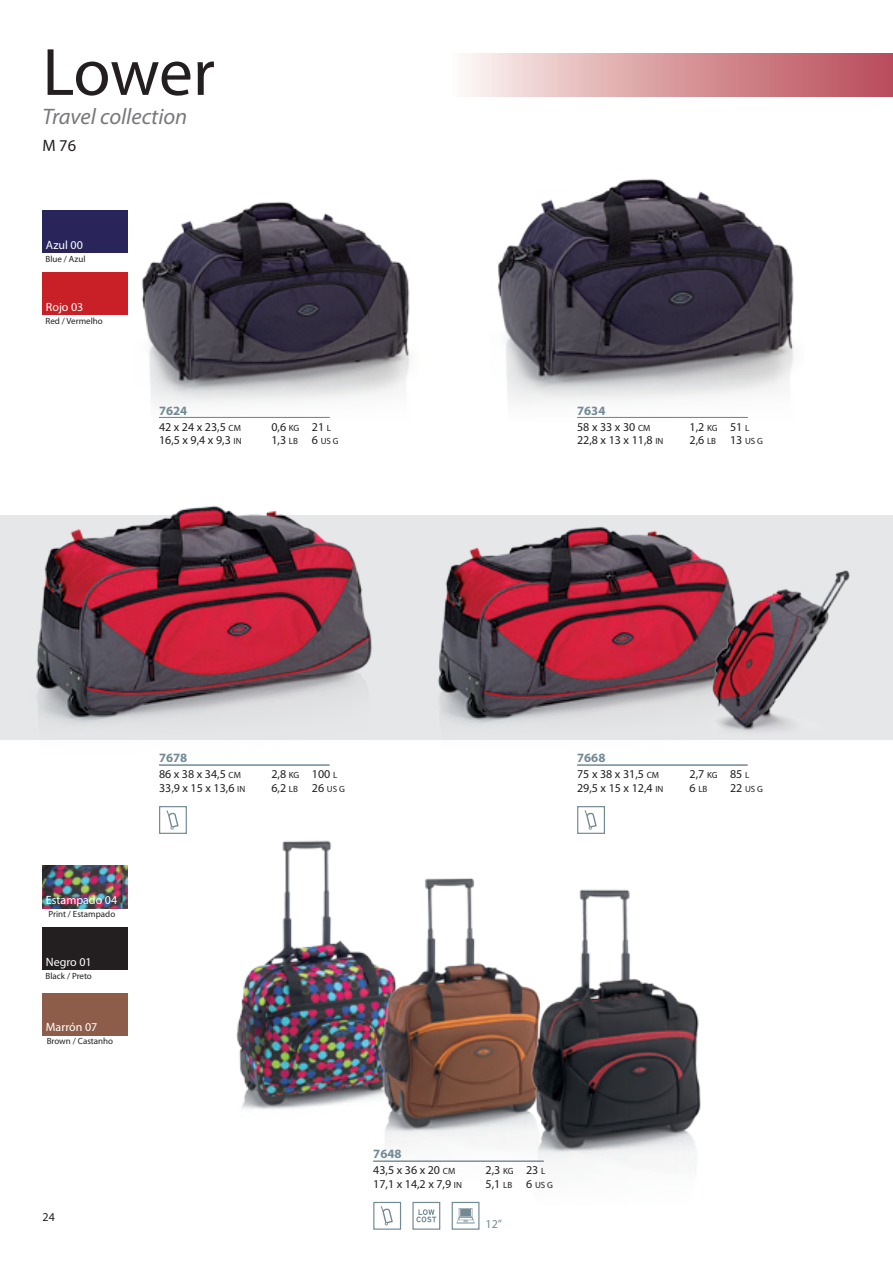
<style>
.page{position:relative;width:893px;height:1263px;background:#fff}
.page>*{position:absolute;margin:0;border:0;box-sizing:border-box;transform-origin:0 0}
.t1{font:67.5px "Myriad Pro";letter-spacing:-.01em;color:#231f20}
.t2{font:italic 22.5px "Myriad Pro";color:#76787b}
.t3{font:16.5px "Myriad Pro";color:#231f20}
.t4{font:700 12.75px "Myriad Pro";color:#738a95}
.t5{font:12px "Myriad Pro";color:#231f20}
.t6{font:12px "Myriad Pro";color:#fff}
.t7{font:12px "Myriad Pro";color:#738a95}
.t8{font:9px "Myriad Pro";color:#231f20}
.s1{font-size:9px}
.s2{font-size:12px}
</style>
<div class="page">
<div style="left:446px;top:54px;width:447px;height:42px;background:linear-gradient(to right,#fdf8f3,#b84753)"></div>
<div style="left:0;top:515px;width:893px;height:225px;background:#e6e7e9"></div>
<img style="left:141px;top:202px;width:269px;height:215px">
<img style="left:498px;top:178px;width:296px;height:239px">
<hr style="left:159px;top:417px;width:171px;height:1px;background:#738a95">
<div style="left:43px;top:210px;width:85px;height:43px;background:#29255a"></div>
<div style="left:43px;top:272px;width:85px;height:43px;background:#c82026"></div>
<hr style="left:577px;top:417px;width:171px;height:1px;background:#738a95">
<img style="left:36px;top:506px;width:336px;height:218px">
<img style="left:438px;top:526px;width:271px;height:199px">
<img style="left:709px;top:560px;width:141px;height:172px">
<hr style="left:577px;top:765px;width:171px;height:1px;background:#738a95">
<div style="left:577px;top:806px;width:28px;height:28px;border:1px solid #738a95"></div>
<svg style="left:584px;top:810px;width:13px;height:20px"></svg>
<hr style="left:159px;top:765px;width:171px;height:1px;background:#738a95">
<div style="left:159px;top:806px;width:28px;height:28px;border:1px solid #738a95"></div>
<svg style="left:166px;top:810px;width:13px;height:20px"></svg>
<img style="left:43px;top:866px;width:85px;height:42px">
<div style="left:43px;top:993px;width:85px;height:42px;background:#8e5d49"></div>
<div style="left:43px;top:927px;width:85px;height:43px;background:#231f20"></div>
<img style="left:236px;top:840px;width:132px;height:269px">
<img style="left:368px;top:878px;width:153px;height:283px">
<img style="left:521px;top:889px;width:180px;height:277px">
<hr style="left:373px;top:1161px;width:171px;height:1px;background:#738a95">
<div style="left:373px;top:1202px;width:28px;height:28px;border:1px solid #738a95"></div>
<svg style="left:381px;top:1206px;width:12px;height:19px"></svg>
<div style="left:412px;top:1202px;width:28px;height:28px;border:1px solid #738a95"></div>
<svg style="left:416px;top:1209px;width:20px;height:13px"></svg>
<svg style="left:457px;top:1208px;width:17px;height:15px"></svg>
<div style="left:452px;top:1202px;width:27px;height:28px;border:1px solid #738a95"></div>
<p class="t1" style="left:43px;top:31px;width:174px">Lower</p>
<p class="t2" style="left:43px;top:102px;width:146px">Travel collection</p>
<p class="t3" style="left:43px;top:136px;width:35px">M 76</p>
<p class="t6" style="left:46px;top:237px;width:38px">Azul 00</p>
<p class="t8" style="left:46px;top:253px;width:41px">Blue / Azul</p>
<p class="t6" style="left:46px;top:299px;width:39px">Rojo 03</p>
<p class="t8" style="left:46px;top:315px;width:59px">Red / Vermelho</p>
<p class="t4" style="left:159px;top:402px;width:30px">7624</p>
<p class="t5" style="left:159px;top:419px;width:84px">42 x 24 x 23,5 <span class="s1">CM</span></p>
<p class="t5" style="left:159px;top:433px;width:84px">16,5 x 9,4 x 9,3 <span class="s1">IN</span></p>
<p class="t5" style="left:271px;top:419px;width:30px">0,6 <span class="s1">KG</span></p>
<p class="t5" style="left:271px;top:433px;width:28px">1,3 <span class="s1">LB</span></p>
<p class="t5" style="left:312px;top:419px;width:21px">21 <span class="s1">L</span></p>
<p class="t8" style="left:312px;top:436px;width:28px"><span class="s2">6</span> US G</p>
<p class="t4" style="left:577px;top:402px;width:30px">7634</p>
<p class="t5" style="left:577px;top:419px;width:75px">58 x 33 x 30 <span class="s1">CM</span></p>
<p class="t5" style="left:577px;top:433px;width:88px">22,8 x 13 x 11,8 <span class="s1">IN</span></p>
<p class="t5" style="left:689px;top:419px;width:30px">1,2 <span class="s1">KG</span></p>
<p class="t5" style="left:689px;top:433px;width:28px">2,6 <span class="s1">LB</span></p>
<p class="t5" style="left:730px;top:419px;width:21px">51 <span class="s1">L</span></p>
<p class="t8" style="left:730px;top:436px;width:34px"><span class="s2">13</span> US G</p>
<p class="t6" style="left:46px;top:893px;width:73px">Estampado 04</p>
<p class="t8" style="left:48px;top:908px;width:68px">Print / Estampado</p>
<p class="t6" style="left:46px;top:954px;width:47px">Negro 01</p>
<p class="t8" style="left:46px;top:971px;width:48px">Black / Preto</p>
<p class="t6" style="left:46px;top:1020px;width:53px">Marrón 07</p>
<p class="t8" style="left:47px;top:1035px;width:68px">Brown / Castanho</p>
<p class="t5" style="left:43px;top:1209px;width:14px">24</p>
<p class="t4" style="left:159px;top:749px;width:30px">7678</p>
<p class="t5" style="left:159px;top:767px;width:84px">86 x 38 x 34,5 <span class="s1">CM</span></p>
<p class="t5" style="left:159px;top:780px;width:88px">33,9 x 15 x 13,6 <span class="s1">IN</span></p>
<p class="t5" style="left:271px;top:767px;width:30px">2,8 <span class="s1">KG</span></p>
<p class="t5" style="left:271px;top:780px;width:28px">6,2 <span class="s1">LB</span></p>
<p class="t5" style="left:312px;top:767px;width:27px">100 <span class="s1">L</span></p>
<p class="t8" style="left:312px;top:783px;width:34px"><span class="s2">26</span> US G</p>
<p class="t4" style="left:577px;top:749px;width:30px">7668</p>
<p class="t5" style="left:577px;top:767px;width:84px">75 x 38 x 31,5 <span class="s1">CM</span></p>
<p class="t5" style="left:577px;top:780px;width:88px">29,5 x 15 x 12,4 <span class="s1">IN</span></p>
<p class="t5" style="left:689px;top:767px;width:30px">2,7 <span class="s1">KG</span></p>
<p class="t8" style="left:689px;top:783px;width:19px"><span class="s2">6</span> LB</p>
<p class="t5" style="left:730px;top:767px;width:21px">85 <span class="s1">L</span></p>
<p class="t8" style="left:730px;top:783px;width:34px"><span class="s2">22</span> US G</p>
<p class="t4" style="left:373px;top:1146px;width:30px">7648</p>
<p class="t5" style="left:373px;top:1163px;width:84px">43,5 x 36 x 20 <span class="s1">CM</span></p>
<p class="t5" style="left:373px;top:1176px;width:90px">17,1 x 14,2 x 7,9 <span class="s1">IN</span></p>
<p class="t5" style="left:486px;top:1163px;width:30px">2,3 <span class="s1">KG</span></p>
<p class="t5" style="left:486px;top:1176px;width:28px">5,1 <span class="s1">LB</span></p>
<p class="t7" style="left:486px;top:1217px;width:18px">12”</p>
<p class="t5" style="left:526px;top:1163px;width:21px">23 <span class="s1">L</span></p>
<p class="t8" style="left:526px;top:1179px;width:28px"><span class="s2">6</span> US G</p>
</div>
